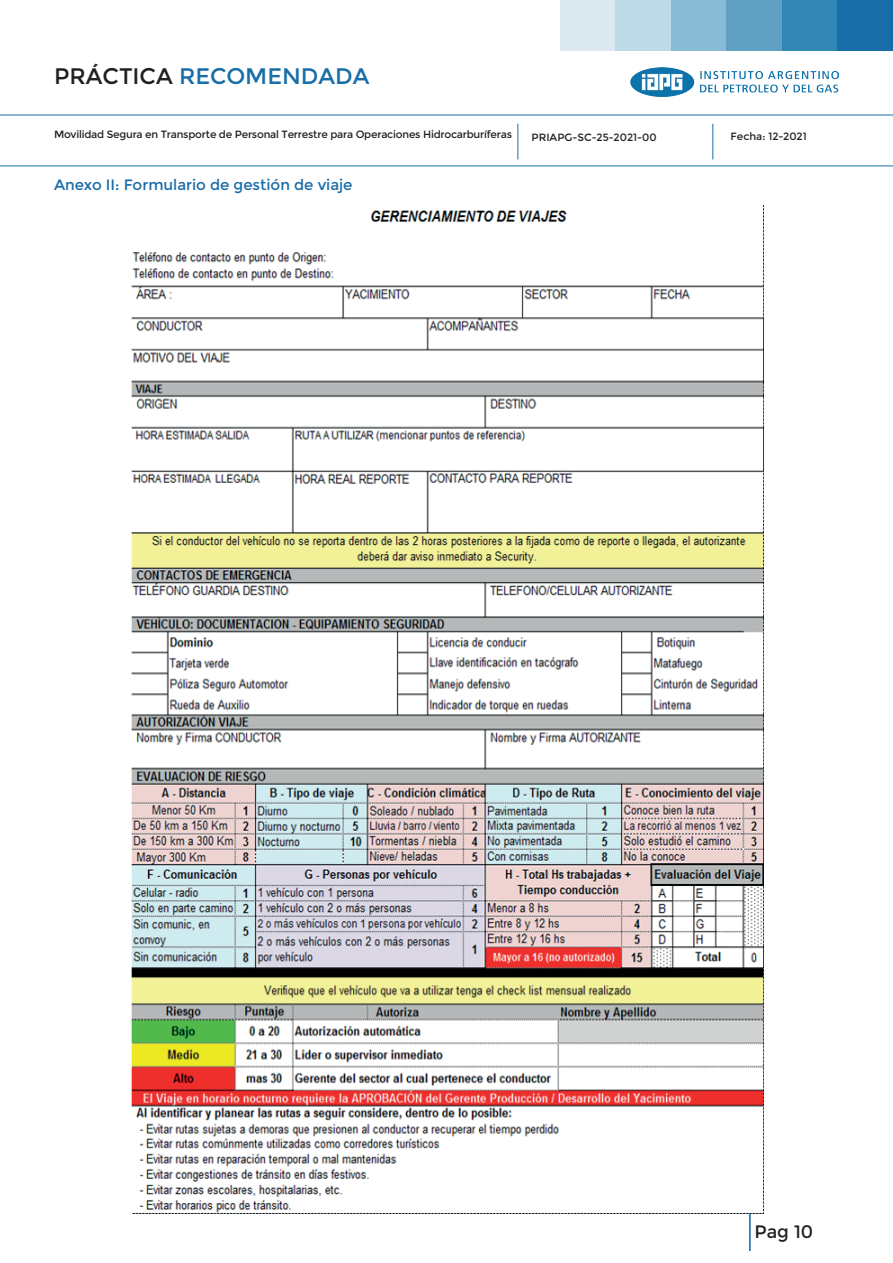
<style>
.page{position:relative;width:893px;height:1263px;background:#fff}
.page>*{position:absolute;margin:0;border:0;box-sizing:border-box;transform-origin:0 0}
.t1{font:22.5px "Montserrat";color:#176ea9}
.t2{font:18px "Montserrat";color:#231f20}
.t3{font:15px "Montserrat";color:#196ba7}
.t4{font:10.5px "Montserrat";letter-spacing:-.02em;color:#231f20}
.t5{font:10.5px "Montserrat";color:#231f20}
.s1{color:#231f20}
</style>
<div class="page">
<div style="left:560px;top:0;width:56px;height:50px;background:#dce9f0"></div>
<div style="left:616px;top:0;width:55px;height:50px;background:#bedae6"></div>
<div style="left:671px;top:0;width:56px;height:50px;background:#88bcd6"></div>
<div style="left:727px;top:0;width:55px;height:50px;background:#60a0c2"></div>
<div style="left:782px;top:0;width:55px;height:50px;background:#3186b4"></div>
<div style="left:837px;top:0;width:56px;height:50px;background:#176da8"></div>
<hr style="left:749px;top:1213px;width:2px;height:38px;background:#0067a5">
<hr style="left:0;top:115px;width:893px;height:1px;background:#176ea9">
<hr style="left:518px;top:124px;width:1px;height:35px;background:#176ea9">
<hr style="left:713px;top:124px;width:1px;height:35px;background:#176ea9">
<hr style="left:0;top:166px;width:893px;height:1px;background:#176ea9">
<img style="left:630px;top:67px;width:209px;height:30px">
<img style="left:131px;top:205px;width:633px;height:1008px">
<h1 class="t1" style="left:54px;top:63px;width:317px"><span class="s1">PRÁCTICA</span> RECOMENDADA</h1>
<p class="t4" style="left:54px;top:128px;width:460px">Movilidad Segura en Transporte de Personal Terrestre para Operaciones Hidrocarburíferas</p>
<h3 class="t3" style="left:54px;top:176px;width:300px">Anexo II: Formulario de gestión de viaje</h3>
<p class="t5" style="left:531px;top:131px;width:127px">PRIAPG-SC-25-2021-00</p>
<p class="t5" style="left:730px;top:130px;width:78px">Fecha: 12-2021</p>
<h2 class="t2" style="left:755px;top:1221px;width:60px">Pag 10</h2>
</div>
